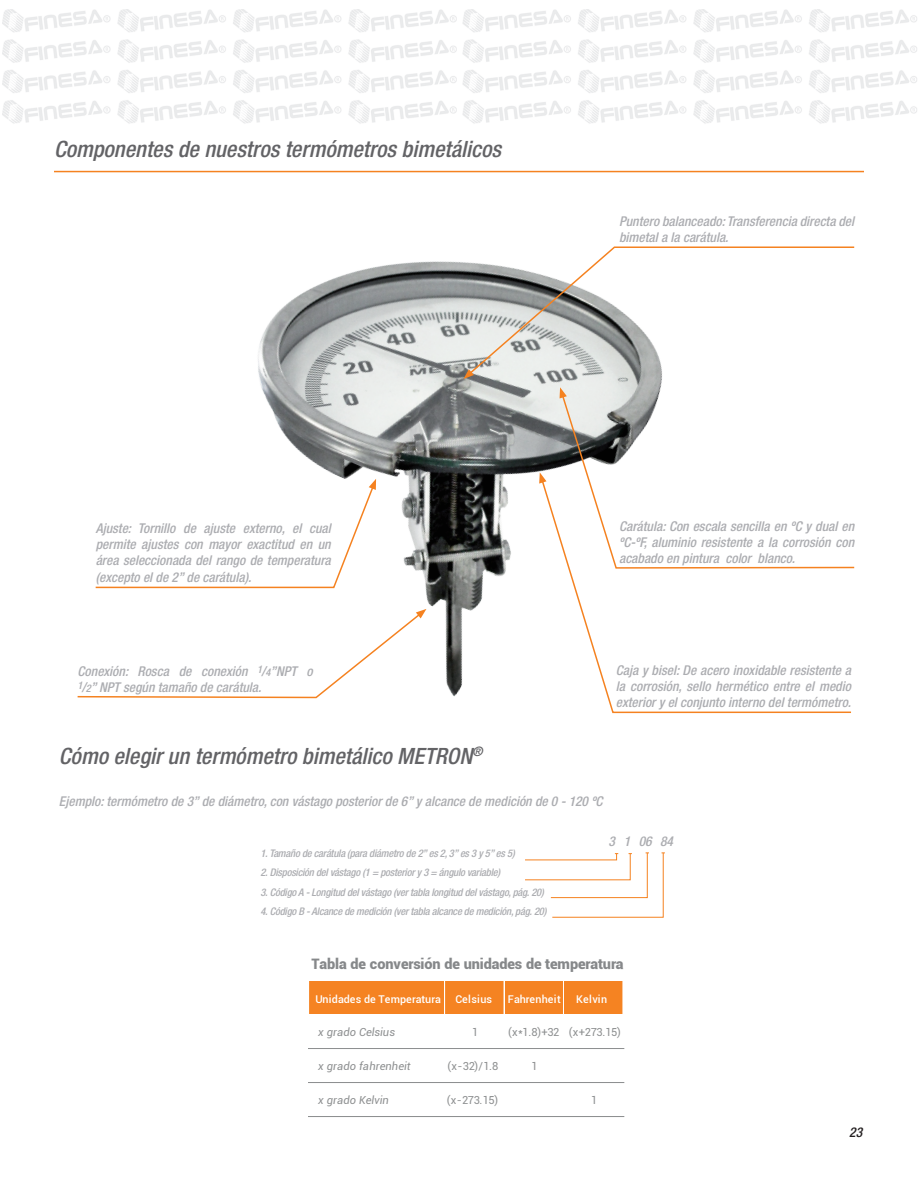
<style>
.page{position:relative;width:918px;height:1188px;background:#fff}
.page>*{position:absolute;margin:0;border:0;box-sizing:border-box;transform-origin:0 0}
.t1{font:italic 500 condensed 22.5px "Helvetica Neue";color:#636366}
.t2{font:900 14.4px "Roboto";letter-spacing:-.005em;color:#86888a}
.t3{font:italic 500 condensed 13.5px/16.2px "Helvetica Neue";color:#acadb1;text-align:justify}
.t4{font:italic 500 condensed 13.5px "Helvetica Neue";color:#231f20}
.t5{font:11.1px "Roboto";letter-spacing:-.04em;color:#8e9091}
.t6{font:italic 11.1px "Roboto";letter-spacing:.015em;color:#8e9091}
.t7{font:500 10.65px "Roboto";letter-spacing:.005em;color:#fff}
.t8{font:italic 500 condensed 10.5px "Helvetica Neue";letter-spacing:-.02em;color:#acadb1}
.s1{font-size:10.5px}
</style>
<div class="page">
<img style="left:2px;top:9px;width:915px;height:115px">
<hr style="left:54px;top:171px;width:810px;height:1px;background:#f58220">
<img style="left:258px;top:261px;width:404px;height:436px">
<svg style="left:468px;top:246px;width:387px;height:130px"></svg>
<svg style="left:463px;top:369px;width:11px;height:10px"></svg>
<svg style="left:561px;top:393px;width:294px;height:176px"></svg>
<svg style="left:560px;top:387px;width:7px;height:11px"></svg>
<svg style="left:540px;top:478px;width:313px;height:236px"></svg>
<svg style="left:539px;top:472px;width:8px;height:12px"></svg>
<svg style="left:77px;top:609px;width:349px;height:90px"></svg>
<svg style="left:95px;top:479px;width:281px;height:110px"></svg>
<svg style="left:525px;top:852px;width:140px;height:66px"></svg>
<div style="left:309px;top:981px;width:315px;height:34px;background:#f58322"></div>
<hr style="left:309px;top:981px;width:1px;height:34px;background:#fff">
<hr style="left:444px;top:981px;width:1px;height:34px;background:#fff">
<hr style="left:445px;top:981px;width:1px;height:34px;background:#fff">
<hr style="left:504px;top:981px;width:1px;height:34px;background:#fff">
<hr style="left:563px;top:981px;width:1px;height:34px;background:#fff">
<hr style="left:623px;top:981px;width:1px;height:34px;background:#fff">
<hr style="left:309px;top:981px;width:315px;height:1px;background:#fff">
<hr style="left:309px;top:1014px;width:315px;height:1px;background:#fff">
<hr style="left:309px;top:1048px;width:315px;height:1px;background:#303235">
<hr style="left:309px;top:1049px;width:315px;height:1px;background:#8e9091">
<hr style="left:309px;top:1082px;width:315px;height:1px;background:#303235">
<hr style="left:309px;top:1083px;width:315px;height:1px;background:#8e9091">
<hr style="left:309px;top:1116px;width:315px;height:1px;background:#303235">
<hr style="left:309px;top:1117px;width:315px;height:1px;background:#8e9091">
<p class="t1" style="left:54px;top:135px;width:449px">Componentes de nuestros termómetros bimetálicos</p>
<p class="t3" style="left:619px;top:213px;width:237px">Puntero balanceado: Transferencia directa del bimetal a la carátula.</p>
<p class="t3" style="left:96px;top:520px;width:237px">Ajuste: Tornillo de ajuste externo, el cual permite ajustes con mayor exactitud en un área seleccionada del rango de temperatura (excepto el de 2” de carátula).</p>
<p class="t3" style="left:619px;top:518px;width:237px">Carátula: Con escala sencilla en ºC y dual en ºC-ºF, aluminio resistente a la corrosión con acabado en pintura color blanco.</p>
<p class="t3" style="left:78px;top:663px;width:237px">Conexión: Rosca de conexión <sup>1</sup>/<span class="s1">4</span>”NPT o</p>
<p class="t3" style="left:78px;top:679px;width:185px"><sup>1</sup>/<span class="s1">2</span>” NPT según tamaño de carátula.</p>
<p class="t3" style="left:616px;top:662px;width:237px">Caja y bisel: De acero inoxidable resistente a la corrosión, sello hermético entre el medio exterior y el conjunto interno del termómetro.</p>
<p class="t1" style="left:59px;top:742px;width:425px">Cómo elegir un termómetro bimetálico METRON<sup>®</sup></p>
<p class="t3" style="left:59px;top:793px;width:545px">Ejemplo: termómetro de 3” de diámetro, con vástago posterior de 6” y alcance de medición de 0 - 120 ºC</p>
<p class="t8" style="left:260px;top:847px;width:256px">1. Tamaño de carátula (para diámetro de 2” es 2, 3” es 3 y 5” es 5)</p>
<p class="t8" style="left:260px;top:867px;width:241px">2. Disposición del vástago (1 = posterior y 3 = ángulo variable)</p>
<p class="t8" style="left:260px;top:886px;width:285px">3. Código A - Longitud del vástago (ver tabla longitud del vástago, pág. 20)</p>
<p class="t8" style="left:260px;top:906px;width:287px">4. Código B - Alcance de medición (ver tabla alcance de medición, pág. 20)</p>
<p class="t3" style="left:609px;top:832px;width:66px">3 1 06 84</p>
<p class="t2" style="left:312px;top:954px;width:314px">Tabla de conversión de unidades de temperatura</p>
<p class="t7" style="left:316px;top:992px;width:127px">Unidades de Temperatura</p>
<p class="t7" style="left:455px;top:992px;width:38px">Celsius</p>
<p class="t7" style="left:508px;top:992px;width:54px">Fahrenheit</p>
<p class="t7" style="left:576px;top:992px;width:33px">Kelvin</p>
<p class="t6" style="left:318px;top:1024px;width:78px">x grado Celsius</p>
<p class="t5" style="left:472px;top:1024px;width:8px">1</p>
<p class="t5" style="left:508px;top:1024px;width:114px">(x*1.8)+32 (x+273.15)</p>
<p class="t6" style="left:318px;top:1058px;width:94px">x grado fahrenheit</p>
<p class="t5" style="left:448px;top:1058px;width:53px">(x-32)/1.8</p>
<p class="t5" style="left:532px;top:1058px;width:8px">1</p>
<p class="t6" style="left:318px;top:1092px;width:72px">x grado Kelvin</p>
<p class="t5" style="left:447px;top:1092px;width:53px">(x-273.15)</p>
<p class="t5" style="left:591px;top:1092px;width:8px">1</p>
<p class="t4" style="left:849px;top:1124px;width:14px">23</p>
</div>
